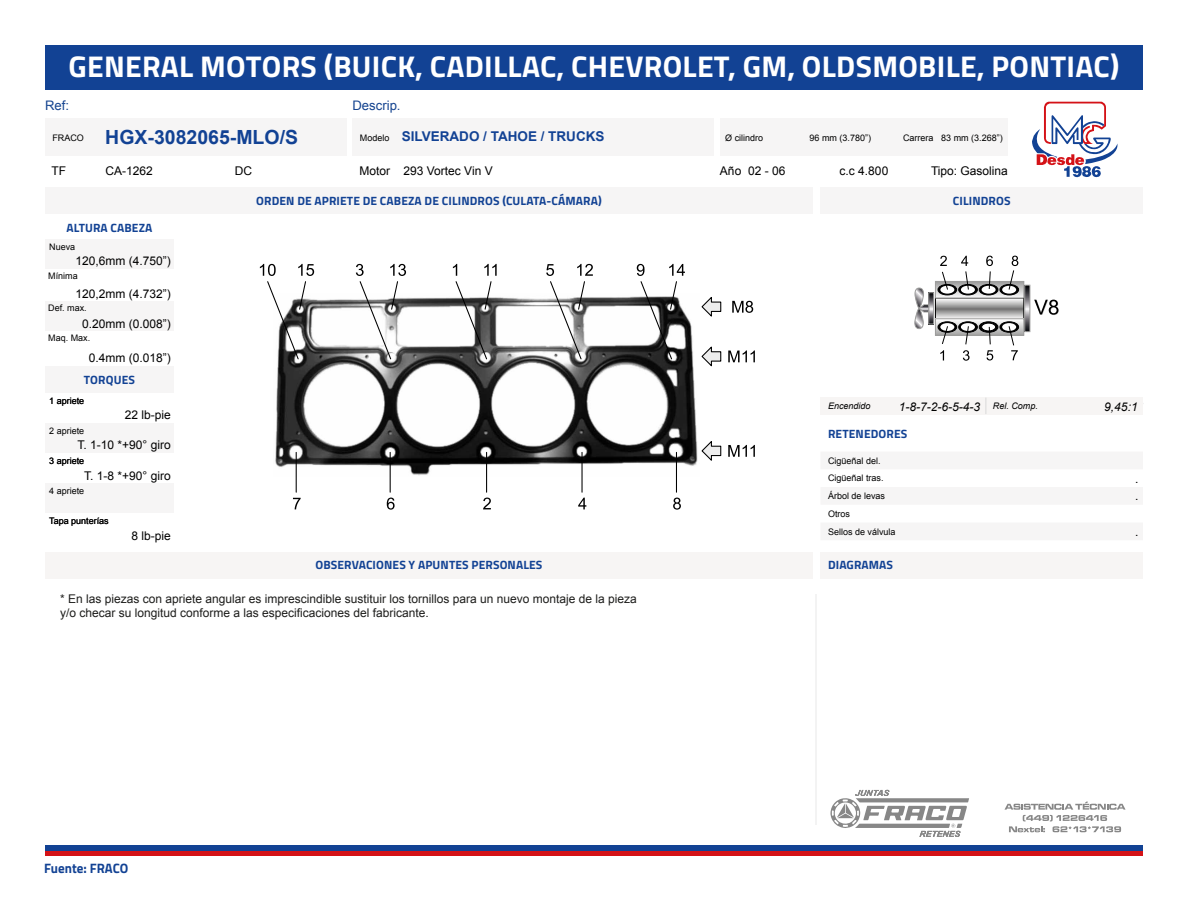
<style>
.page{position:relative;width:1188px;height:918px;background:#fff}
.page>*{position:absolute;margin:0;border:0;box-sizing:border-box;transform-origin:0 0}
.t1{font:700 30px "Titillium Web";letter-spacing:.01em;color:#fff}
.t2{font:700 19.5px "Arial";color:#124294}
.t3{font:700 13.65px "Titillium Web";color:#124294;scale:.96 1}
.t4{font:700 13.5px "Arial";color:#124294}
.t5{font:13.2px "Arial";color:#154490}
.t6{font:12px "Arial";color:#000}
.t7{font:12px/14.4px "Arial";color:#1d1d1b}
.t8{font:700 12px "Titillium Web";letter-spacing:.01em;color:#124294}
.t9{font:italic 12px "Arial";color:#000}
.t10{font:9px/17.7px "Arial";color:#000}
.t11{font:italic 9px "Arial";color:#000}
</style>
<div class="page">
<div style="left:45px;top:850px;width:1098px;height:5px;background:#d41217"></div>
<div style="left:45px;top:845px;width:1098px;height:6px;background:#124294"></div>
<svg style="left:1032px;top:102px;width:86px;height:76px"></svg>
<div style="left:45px;top:118px;width:301px;height:38px;background:#f6f5f5"></div>
<div style="left:45px;top:239px;width:129px;height:30px;background:#f6f5f5"></div>
<div style="left:45px;top:302px;width:129px;height:30px;background:#f6f5f5"></div>
<div style="left:45px;top:188px;width:768px;height:26px;background:#f6f5f5"></div>
<div style="left:45px;top:552px;width:768px;height:27px;background:#f7f5f4"></div>
<div style="left:45px;top:366px;width:129px;height:27px;background:#f6f5f5"></div>
<div style="left:820px;top:188px;width:323px;height:26px;background:#f6f5f5"></div>
<div style="left:820px;top:552px;width:323px;height:27px;background:#f7f5f4"></div>
<div style="left:352px;top:118px;width:362px;height:38px;background:#f6f5f5"></div>
<div style="left:720px;top:118px;width:288px;height:38px;background:#f6f5f5"></div>
<hr style="left:816px;top:594px;width:1px;height:231px;background:#e8e8e8">
<div style="left:45px;top:423px;width:129px;height:30px;background:#f6f5f5"></div>
<div style="left:45px;top:483px;width:129px;height:30px;background:#f6f5f5"></div>
<div style="left:820px;top:397px;width:166px;height:18px;background:#f7f5f4"></div>
<div style="left:986px;top:397px;width:157px;height:18px;background:#f7f5f4"></div>
<svg style="left:986px;top:398px;width:1px;height:16px"></svg>
<svg style="left:830px;top:790px;width:139px;height:47px"></svg>
<svg style="left:1005px;top:801px;width:121px;height:31px"></svg>
<div style="left:45px;top:45px;width:1098px;height:45px;background:#124294"></div>
<img style="left:275px;top:296px;width:423px;height:181px">
<svg style="left:293px;top:498px;width:8px;height:11px"></svg>
<hr style="left:296px;top:452px;width:1px;height:40px;background:#000">
<svg style="left:387px;top:498px;width:8px;height:12px"></svg>
<hr style="left:390px;top:452px;width:1px;height:40px;background:#000">
<svg style="left:483px;top:498px;width:8px;height:11px"></svg>
<hr style="left:486px;top:452px;width:1px;height:40px;background:#000">
<svg style="left:578px;top:498px;width:8px;height:11px"></svg>
<hr style="left:581px;top:452px;width:2px;height:40px;background:#000">
<svg style="left:673px;top:498px;width:8px;height:12px"></svg>
<hr style="left:676px;top:452px;width:1px;height:40px;background:#000">
<svg style="left:260px;top:264px;width:54px;height:96px"></svg>
<svg style="left:356px;top:264px;width:50px;height:96px"></svg>
<svg style="left:453px;top:264px;width:44px;height:96px"></svg>
<svg style="left:546px;top:264px;width:47px;height:96px"></svg>
<svg style="left:637px;top:264px;width:48px;height:96px"></svg>
<svg style="left:701px;top:441px;width:21px;height:20px"></svg>
<svg style="left:728px;top:445px;width:27px;height:12px"></svg>
<svg style="left:701px;top:346px;width:21px;height:21px"></svg>
<svg style="left:728px;top:350px;width:27px;height:12px"></svg>
<svg style="left:701px;top:297px;width:21px;height:20px"></svg>
<svg style="left:732px;top:301px;width:21px;height:12px"></svg>
<svg style="left:937px;top:300px;width:85px;height:17px"></svg>
<div style="left:935px;top:298px;width:89px;height:21px;border:1px solid #000"></div>
<svg style="left:937px;top:283px;width:85px;height:13px"></svg>
<div style="left:935px;top:281px;width:89px;height:17px;border:1px solid #9d9d9c"></div>
<svg style="left:937px;top:321px;width:85px;height:12px"></svg>
<div style="left:935px;top:319px;width:89px;height:16px;border:1px solid #9d9d9c"></div>
<div style="left:938px;top:284px;width:19px;height:11px;border:1px solid #000;border-radius:50%"></div>
<div style="left:938px;top:322px;width:19px;height:10px;border:1px solid #000;border-radius:50%"></div>
<div style="left:1000px;top:322px;width:19px;height:10px;border:1px solid #000;border-radius:50%"></div>
<div style="left:1000px;top:284px;width:19px;height:11px;border:1px solid #000;border-radius:50%"></div>
<svg style="left:1027px;top:287px;width:1px;height:43px"></svg>
<div style="left:1025px;top:285px;width:5px;height:47px;border:1px solid #9d9d9c"></div>
<svg style="left:931px;top:295px;width:1px;height:27px"></svg>
<div style="left:929px;top:293px;width:5px;height:31px;border:1px solid #9d9d9c"></div>
<svg style="left:914px;top:288px;width:15px;height:41px"></svg>
<svg style="left:1034px;top:300px;width:25px;height:15px"></svg>
<svg style="left:940px;top:256px;width:78px;height:105px"></svg>
<h1 class="t1" style="left:69px;top:44px;width:1052px">GENERAL MOTORS (BUICK, CADILLAC, CHEVROLET, GM, OLDSMOBILE, PONTIAC)</h1>
<h3 class="t5" style="left:45px;top:96px;width:26px">Ref:</h3>
<h3 class="t5" style="left:353px;top:96px;width:50px">Descrip.</h3>
<h2 class="t2" style="left:105px;top:125px;width:194px">HGX-3082065-MLO/S</h2>
<h3 class="t4" style="left:402px;top:127px;width:204px">SILVERADO / TAHOE / TRUCKS</h3>
<p class="t10" style="left:52px;top:129px;width:33px">FRACO</p>
<p class="t10" style="left:360px;top:129px;width:31px">Modelo</p>
<p class="t10" style="left:725px;top:129px;width:40px">Ø cilindro</p>
<p class="t10" style="left:810px;top:129px;width:63px">96 mm (3.780”)</p>
<p class="t10" style="left:903px;top:129px;width:101px">Carrera 83 mm (3.268”)</p>
<h3 class="t6" style="left:51px;top:163px;width:16px">TF</h3>
<h3 class="t6" style="left:105px;top:163px;width:49px">CA-1262</h3>
<h3 class="t6" style="left:235px;top:163px;width:19px">DC</h3>
<h3 class="t6" style="left:360px;top:163px;width:135px">Motor 293 Vortec Vin V</h3>
<h3 class="t6" style="left:720px;top:163px;width:67px">Año 02 - 06</h3>
<h3 class="t6" style="left:840px;top:163px;width:50px">c.c 4.800</h3>
<h3 class="t6" style="left:931px;top:163px;width:78px">Tipo: Gasolina</h3>
<h3 class="t8" style="left:67px;top:219px;width:87px">ALTURA CABEZA</h3>
<p class="t10" style="left:49px;top:238px;width:28px">Nueva</p>
<h3 class="t6" style="left:75px;top:253px;width:97px">120,6mm (4.750”)</h3>
<p class="t10" style="left:48px;top:267px;width:31px">Mínima</p>
<p class="t10" style="left:48px;top:299px;width:40px">Def. max.</p>
<p class="t10" style="left:48px;top:329px;width:44px">Maq. Max.</p>
<h3 class="t6" style="left:75px;top:286px;width:97px">120,2mm (4.732”)</h3>
<h3 class="t6" style="left:82px;top:316px;width:90px">0.20mm (0.008”)</h3>
<h3 class="t6" style="left:89px;top:350px;width:84px">0.4mm (0.018”)</h3>
<h3 class="t8" style="left:84px;top:371px;width:53px">TORQUES</h3>
<p class="t10" style="left:49px;top:392px;width:37px">1 apriete</p>
<p class="t10" style="left:49px;top:422px;width:37px">2 apriete</p>
<h3 class="t6" style="left:125px;top:407px;width:48px">22 lb-pie</h3>
<h3 class="t6" style="left:78px;top:437px;width:95px">T. 1-10 *+90° giro</h3>
<p class="t10" style="left:49px;top:452px;width:37px">3 apriete</p>
<h3 class="t6" style="left:84px;top:468px;width:88px">T. 1-8 *+90° giro</h3>
<p class="t10" style="left:49px;top:512px;width:61px">Tapa punterías</p>
<h3 class="t6" style="left:131px;top:528px;width:41px">8 lb-pie</h3>
<p class="t10" style="left:49px;top:482px;width:37px">4 apriete</p>
<h3 class="t8" style="left:256px;top:192px;width:347px">ORDEN DE APRIETE DE CABEZA DE CILINDROS (CULATA-CÁMARA)</h3>
<h3 class="t8" style="left:316px;top:556px;width:228px">OBSERVACIONES Y APUNTES PERSONALES</h3>
<h3 class="t7" style="left:60px;top:591px;width:578px">* En las piezas con apriete angular es imprescindible sustituir los tornillos para un nuevo montaje de la pieza y/o checar su longitud conforme a las especificaciones del fabricante.</h3>
<h3 class="t3" style="left:44px;top:858px;width:89px">Fuente: FRACO</h3>
<h3 class="t8" style="left:953px;top:192px;width:59px">CILINDROS</h3>
<h3 class="t9" style="left:899px;top:399px;width:83px">1-8-7-2-6-5-4-3</h3>
<h3 class="t9" style="left:1104px;top:399px;width:35px">9,45:1</h3>
<p class="t11" style="left:828px;top:400px;width:44px">Encendido</p>
<p class="t11" style="left:993px;top:400px;width:47px">Rel. Comp.</p>
<h3 class="t8" style="left:828px;top:424px;width:81px">RETENEDORES</h3>
<p class="t10" style="left:828px;top:452px;width:57px">Cigüeñal del.<br>Cigüeñal tras.</p>
<p class="t10" style="left:828px;top:487px;width:59px">Árbol de levas</p>
<p class="t10" style="left:828px;top:505px;width:69px">Otros<br>Sellos de válvula</p>
<h3 class="t8" style="left:828px;top:556px;width:67px">DIAGRAMAS</h3>
<h3 class="t6" style="left:1135px;top:470px;width:5px">.</h3>
<h3 class="t6" style="left:1135px;top:488px;width:5px">.</h3>
<h3 class="t6" style="left:1135px;top:524px;width:5px">.</h3>
</div>
